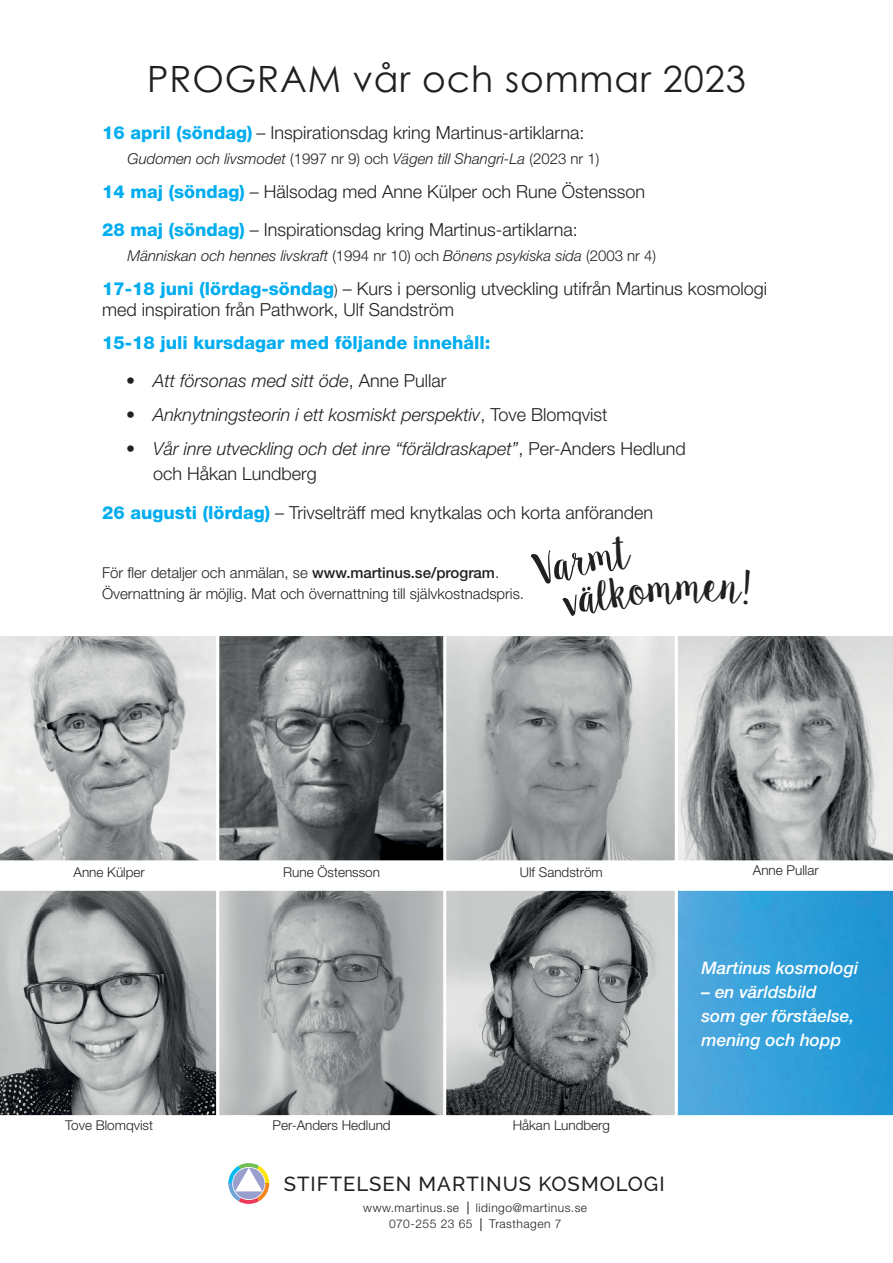
<style>
.page{position:relative;width:893px;height:1263px;background:#fff}
.page>*{position:absolute;margin:0;border:0;box-sizing:border-box;transform-origin:0 0}
.t1{font:36.15px "Century Gothic";letter-spacing:.025em;color:#221f1f}
.t2{font:500 20.25px "Raleway";letter-spacing:.05em;color:#231f20}
.t3{font:300 18px/38px "Helvetica Neue";color:#221f1f}
.t4{font:italic 300 18px/25.5px "Helvetica Neue";color:#221f1f}
.t5{font:800 18px "Helvetica Neue";color:#00adef}
.t6{font:italic 500 17.25px/24.2px "Helvetica Neue";color:#fff}
.t7{font:italic 300 15px "Helvetica Neue";color:#221f1f}
.t8{font:300 15px/21px "Helvetica Neue";color:#221f1f}
.t9{font:300 13.5px "Helvetica Neue";color:#221f1f}
.t10{font:300 12px "Helvetica Neue";letter-spacing:.04em;color:#221f1f}
.s1{font-weight:800;color:#00adef}
.s2{font-style:normal}
.s3{font-size:15px}
.s4{font-weight:500}
</style>
<div class="page">
<svg style="left:228px;top:1163px;width:41px;height:41px"></svg>
<svg style="left:468px;top:1201px;width:1px;height:13px"></svg>
<svg style="left:481px;top:1218px;width:1px;height:13px"></svg>
<img style="left:220px;top:637px;width:223px;height:222px">
<svg style="left:0;top:636px;width:216px;height:225px;background:#c0c2c2"></svg>
<div style="left:216px;top:633px;width:235px;height:230px;border:3px solid #fff"></div>
<img style="left:447px;top:637px;width:227px;height:222px">
<div style="left:443px;top:633px;width:235px;height:230px;border:3px solid #fff"></div>
<svg style="left:675px;top:633px;width:218px;height:230px;background:#a0a2a2"></svg>
<img style="left:220px;top:892px;width:223px;height:222px">
<svg style="left:0;top:890px;width:216px;height:226px;background:#8f9192"></svg>
<div style="left:216px;top:888px;width:235px;height:230px;border:3px solid #fff"></div>
<img style="left:447px;top:892px;width:227px;height:222px">
<div style="left:443px;top:888px;width:235px;height:230px;border:3px solid #fff"></div>
<svg style="left:675px;top:888px;width:218px;height:230px;background:#3da3da"></svg>
<h1 class="t1" style="left:147px;top:62px;width:600px">PROGRAM vår och sommar 2023</h1>
<p class="t3" style="left:102px;top:114px;width:484px"><span class="s1">16 april (söndag)</span> – Inspirationsdag kring Martinus-artiklarna:</p>
<p class="t7" style="left:128px;top:152px;width:473px">Gudomen och livsmodet <span class="s2">(1997 nr 9) och</span> Vägen till Shangri-La <span class="s2">(2023 nr 1)</span></p>
<p class="t3" style="left:102px;top:173px;width:545px"><span class="s1">14 maj (söndag)</span> – Hälsodag med Anne Külper och Rune Östensson<br><span class="s1">28 maj (söndag)</span> – Inspirationsdag kring Martinus-artiklarna:</p>
<p class="t7" style="left:128px;top:249px;width:530px">Människan och hennes livskraft <span class="s2">(1994 nr 10) och</span> Bönens psykiska sida <span class="s2">(2003 nr 4)</span></p>
<p class="t3" style="left:102px;top:279px;width:667px;line-height:21px"><span class="s1">17-18 juni (lördag-söndag</span><span class="s3">)</span> – Kurs i personlig utveckling utifrån Martinus kosmologi med inspiration från Pathwork, Ulf Sandström</p>
<p class="t5" style="left:102px;top:335px;width:390px">15-18 juli kursdagar med följande innehåll:</p>
<p class="t4" style="left:126px;top:369px;width:322px">• Att försonas med sitt öde<span class="s2">, Anne Pullar</span></p>
<p class="t4" style="left:126px;top:403px;width:483px">• Anknytningsteorin i ett kosmiskt perspektiv<span class="s2">, Tove Blomqvist</span></p>
<p class="t4" style="left:153px;top:437px;width:534px;text-indent:-27px">• Vår inre utveckling och det inre “föräldraskapet”<span class="s2">, Per-Anders Hedlund och Håkan Lundberg</span></p>
<p class="t3" style="left:102px;top:494px;width:553px"><span class="s1">26 augusti (lördag)</span> – Trivselträff med knytkalas och korta anföranden</p>
<p class="t8" style="left:102px;top:563px;width:423px">För fler detaljer och anmälan, se <span class="s4">www.martinus.se/program</span>.<br>Övernattning är möjlig. Mat och övernattning till självkostnadspris.</p>
<p class="t9" style="left:74px;top:866px;width:73px">Anne Külper</p>
<p class="t9" style="left:283px;top:866px;width:98px">Rune Östensson</p>
<p class="t9" style="left:520px;top:866px;width:84px">Ulf Sandström</p>
<p class="t9" style="left:753px;top:865px;width:67px">Anne Pullar</p>
<p class="t9" style="left:65px;top:1120px;width:89px">Tove Blomqvist</p>
<p class="t9" style="left:273px;top:1120px;width:120px">Per-Anders Hedlund</p>
<p class="t9" style="left:513px;top:1120px;width:99px">Håkan Lundberg</p>
<p class="t2" style="left:284px;top:1172px;width:382px">STIFTELSEN MARTINUS KOSMOLOGI</p>
<p class="t10" style="left:363px;top:1202px;width:97px">www.martinus.se</p>
<p class="t10" style="left:476px;top:1202px;width:113px">lidingo@martinus.se</p>
<p class="t10" style="left:389px;top:1219px;width:85px">070-255 23 65</p>
<p class="t10" style="left:489px;top:1219px;width:74px">Trasthagen 7</p>
<p class="t6" style="left:702px;top:956px;width:158px">Martinus kosmologi</p>
<p class="t6" style="left:702px;top:981px;width:154px">– en världsbild som ger förståelse, mening och hopp</p>
</div>
